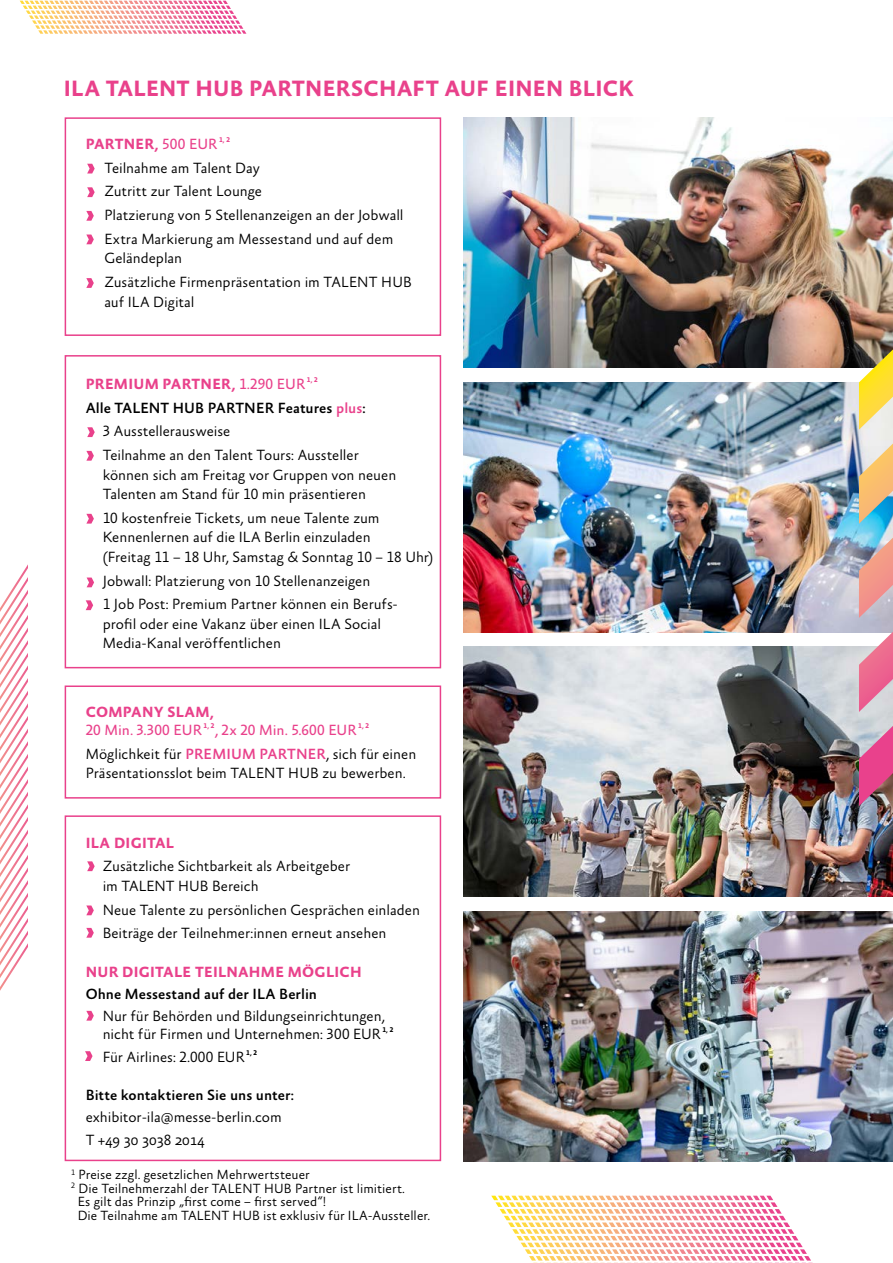
<style>
.page{position:relative;width:893px;height:1263px;background:#fff}
.page>*{position:absolute;margin:0;border:0;box-sizing:border-box;transform-origin:0 0}
.t1{font:700 22.5px "Absara Sans OT";letter-spacing:.005em;color:#e9418b}
.t2{font:300 15px/23.7px "Absara Sans OT";color:#000}
.t3{font:700 15px "Absara Sans OT";letter-spacing:.015em;color:#e9418b}
.t4{font:500 15px "Absara Sans OT";color:#000}
.t5{font:15px "Absara Sans OT";color:#e9418b}
.t6{font:300 13.5px "Absara Sans OT";letter-spacing:.005em;color:#000}
.t7{font:700 7.05px "Absara Sans OT";color:#e9418b}
.t8{font:700 7.05px "Absara Sans OT";color:#000}
.s1{font-weight:400}
.s2{font-weight:500}
.s3{font-weight:500;color:#e9418b}
</style>
<div class="page">
<div style="left:65px;top:117px;width:376px;height:219px;border:2px solid #e9418b"></div>
<div style="left:65px;top:815px;width:376px;height:346px;border:2px solid #e9418b"></div>
<div style="left:65px;top:355px;width:376px;height:313px;border:2px solid #e9418b"></div>
<div style="left:65px;top:685px;width:376px;height:114px;border:2px solid #e9418b"></div>
<svg style="left:87px;top:164px;width:8px;height:9px"></svg>
<svg style="left:87px;top:187px;width:8px;height:10px"></svg>
<svg style="left:86px;top:211px;width:8px;height:10px"></svg>
<svg style="left:86px;top:234px;width:8px;height:10px"></svg>
<svg style="left:86px;top:278px;width:8px;height:10px"></svg>
<svg style="left:87px;top:427px;width:8px;height:10px"></svg>
<svg style="left:86px;top:451px;width:8px;height:10px"></svg>
<svg style="left:86px;top:514px;width:8px;height:10px"></svg>
<svg style="left:87px;top:577px;width:7px;height:10px"></svg>
<svg style="left:86px;top:600px;width:7px;height:10px"></svg>
<svg style="left:19px;top:0;width:227px;height:34px"></svg>
<svg style="left:0;top:566px;width:27px;height:425px"></svg>
<svg style="left:491px;top:1196px;width:286px;height:11px"></svg>
<svg style="left:87px;top:861px;width:8px;height:10px"></svg>
<svg style="left:86px;top:905px;width:8px;height:10px"></svg>
<svg style="left:86px;top:928px;width:8px;height:10px"></svg>
<svg style="left:86px;top:1011px;width:8px;height:10px"></svg>
<svg style="left:85px;top:1051px;width:8px;height:10px"></svg>
<img style="left:463px;top:117px;width:430px;height:250px">
<img style="left:463px;top:382px;width:396px;height:250px">
<img style="left:463px;top:647px;width:430px;height:250px">
<img style="left:463px;top:911px;width:430px;height:250px">
<img style="left:859px;top:349px;width:34px;height:457px">
<h1 class="t1" style="left:64px;top:76px;width:571px">ILA TALENT HUB PARTNERSCHAFT AUF EINEN BLICK</h1>
<p class="t3" style="left:86px;top:136px;width:133px">PARTNER, <span class="s1">500 EUR</span></p>
<p class="t7" style="left:219px;top:136px;width:12px">1, 2</p>
<p class="t2" style="left:104px;top:157px;width:301px">Teilnahme am Talent Day<br>Zutritt zur Talent Lounge<br>Platzierung von 5 Stellenanzeigen an der Jobwall Extra Markierung am Messestand und auf dem</p>
<p class="t2" style="left:104px;top:247px;width:309px">Geländeplan<br>Zusätzliche Firmenpräsentation im TALENT HUB</p>
<p class="t2" style="left:104px;top:291px;width:92px">auf ILA Digital</p>
<p class="t3" style="left:86px;top:376px;width:221px">PREMIUM PARTNER, <span class="s1">1.290 EUR</span></p>
<p class="t7" style="left:307px;top:376px;width:12px">1, 2</p>
<p class="t2" style="left:103px;top:397px;width:264px;text-indent:-17px"><span class="s2">Alle TALENT HUB PARTNER Features</span> <span class="s3">plus</span><span class="s2">:<br></span>3 Ausstellerausweise<br>Teilnahme an den Talent Tours: Aussteller</p>
<p class="t2" style="left:103px;top:466px;width:295px;line-height:19.5px">können sich am Freitag vor Gruppen von neuen<br>Talenten am Stand für 10 min präsentieren</p>
<p class="t2" style="left:103px;top:509px;width:332px;line-height:19.5px">10 kostenfreie Tickets, um neue Talente zum<br>Kennenlernen auf die ILA Berlin einzuladen<br>(Freitag 11 – 18 Uhr, Samstag &amp; Sonntag 10 – 18 Uhr)</p>
<p class="t2" style="left:103px;top:570px;width:296px">Jobwall: Platzierung von 10 Stellenanzeigen<br>1 Job Post: Premium Partner können ein Berufs-</p>
<p class="t2" style="left:103px;top:615px;width:280px;line-height:19.5px">profil oder eine Vakanz über einen ILA Social<br>Media-Kanal veröffentlichen</p>
<p class="t3" style="left:86px;top:704px;width:130px">COMPANY SLAM,</p>
<p class="t5" style="left:86px;top:722px;width:118px">20 Min. 3.300 EUR</p>
<p class="t7" style="left:204px;top:722px;width:12px">1, 2</p>
<p class="t5" style="left:215px;top:722px;width:143px">, 2x 20 Min. 5.600 EUR</p>
<p class="t7" style="left:358px;top:722px;width:12px">1, 2</p>
<p class="t2" style="left:86px;top:745px;width:332px;line-height:19.5px">Möglichkeit für <span class="s3">PREMIUM PARTNER</span>, sich für einen<br>Präsentationsslot beim TALENT HUB zu bewerben.</p>
<p class="t3" style="left:86px;top:834px;width:90px">ILA DIGITAL</p>
<p class="t2" style="left:103px;top:857px;width:249px;line-height:19.5px">Zusätzliche Sichtbarkeit als Arbeitgeber im TALENT HUB Bereich</p>
<p class="t2" style="left:103px;top:898px;width:319px">Neue Talente zu persönlichen Gesprächen einladen<br>Beiträge der Teilnehmer:innen erneut ansehen</p>
<p class="t3" style="left:86px;top:963px;width:277px">NUR DIGITALE TEILNAHME MÖGLICH</p>
<p class="t4" style="left:86px;top:986px;width:233px">Ohne Messestand auf der ILA Berlin</p>
<p class="t2" style="left:103px;top:1008px;width:283px;line-height:18px">Nur für Behörden und Bildungseinrichtungen, nicht für Firmen und Unternehmen: 300 EUR</p>
<p class="t8" style="left:382px;top:1026px;width:12px">1, 2</p>
<p class="t2" style="left:103px;top:1045px;width:143px">Für Airlines: 2.000 EUR</p>
<p class="t8" style="left:246px;top:1048px;width:12px">1, 2</p>
<p class="t4" style="left:86px;top:1087px;width:210px">Bitte kontaktieren Sie uns unter:</p>
<p class="t2" style="left:86px;top:1107px;width:198px;line-height:22.2px">exhibitor-ila@messe-berlin.com<br>T +49 30 3038 2014</p>
<p class="t6" style="left:71px;top:1167px;width:240px"><sup>1</sup> Preise zzgl. gesetzlichen Mehrwertsteuer</p>
<p class="t6" style="left:71px;top:1181px;width:335px"><sup>2</sup> Die Teilnehmerzahl der TALENT HUB Partner ist limitiert.</p>
<p class="t6" style="left:78px;top:1194px;width:250px">Es gilt das Prinzip „first come – first served“!</p>
<p class="t6" style="left:78px;top:1208px;width:354px">Die Teilnahme am TALENT HUB ist exklusiv für ILA-Aussteller.</p>
</div>
